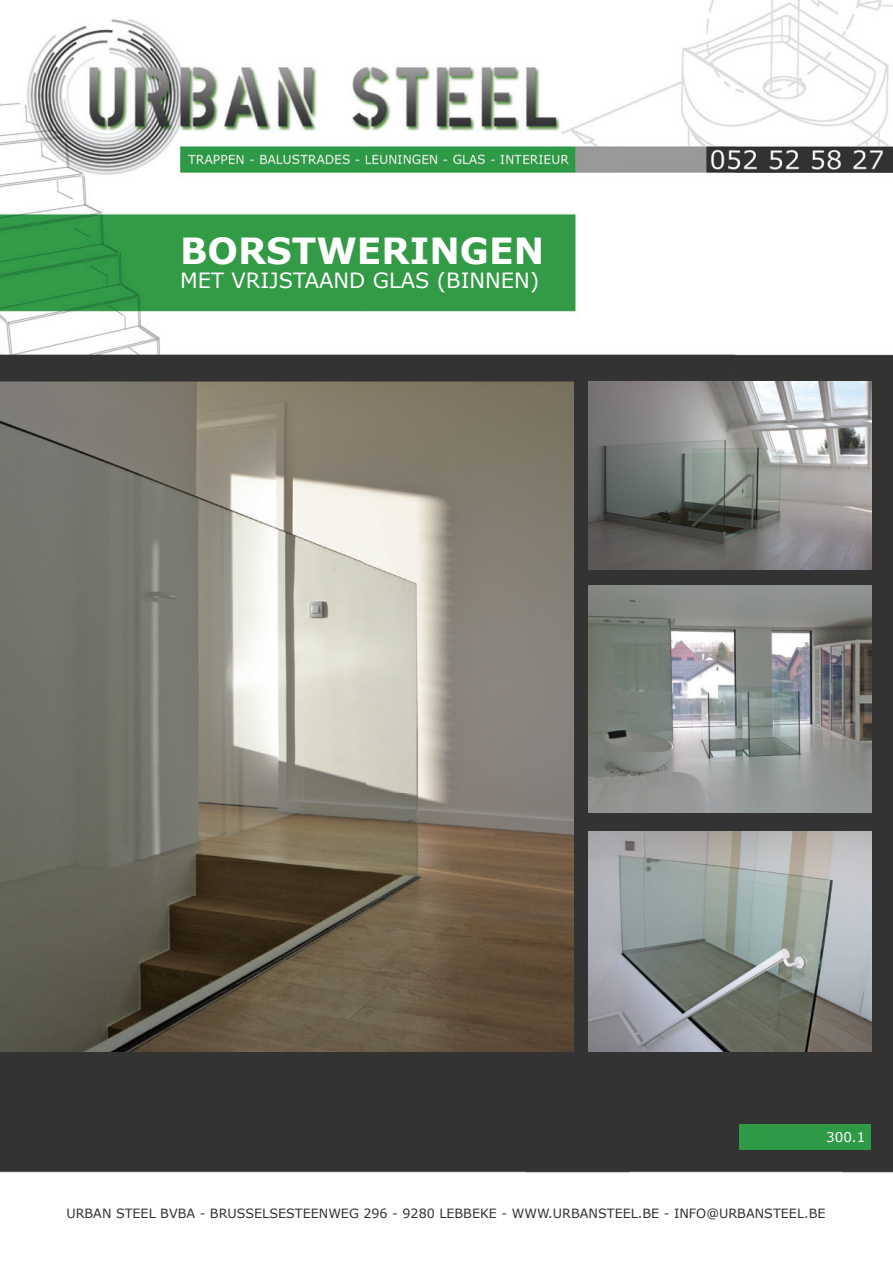
<style>
.page{position:relative;width:893px;height:1263px;background:#fff}
.page>*{position:absolute;margin:0;border:0;box-sizing:border-box;transform-origin:0 0}
.t1{font:700 36px "Verdana";color:#fff}
.t2{font:21px "Verdana";color:#fff}
.t3{font:13.5px "Verdana";color:#fff}
.t4{font:12.75px "Verdana";color:#313232}
</style>
<div class="page">
<img style="left:0;top:0;width:893px;height:420px">
<div style="left:526px;top:420px;width:104px;height:753px;background:#323332"></div>
<div style="left:841px;top:420px;width:52px;height:753px;background:#323332"></div>
<div style="left:630px;top:569px;width:211px;height:262px;background:#323332"></div>
<div style="left:0;top:1051px;width:526px;height:122px;background:#323332"></div>
<div style="left:630px;top:1051px;width:211px;height:122px;background:#323332"></div>
<img style="left:588px;top:382px;width:283px;height:187px">
<img style="left:0;top:382px;width:573px;height:669px">
<img style="left:588px;top:831px;width:283px;height:220px">
<div style="left:739px;top:1124px;width:131px;height:25px;background:#2f9a46"></div>
<img style="left:589px;top:586px;width:282px;height:227px">
<h1 class="t1" style="left:180px;top:226px;width:366px">BORSTWERINGEN</h1>
<h2 class="t2" style="left:180px;top:266px;width:361px">MET VRIJSTAAND GLAS (BINNEN)</h2>
<p class="t3" style="left:826px;top:1128px;width:41px">300.1</p>
<p class="t4" style="left:66px;top:1205px;width:761px">URBAN STEEL BVBA - BRUSSELSESTEENWEG 296 - 9280 LEBBEKE - WWW.URBANSTEEL.BE - INFO@URBANSTEEL.BE</p>
</div>
